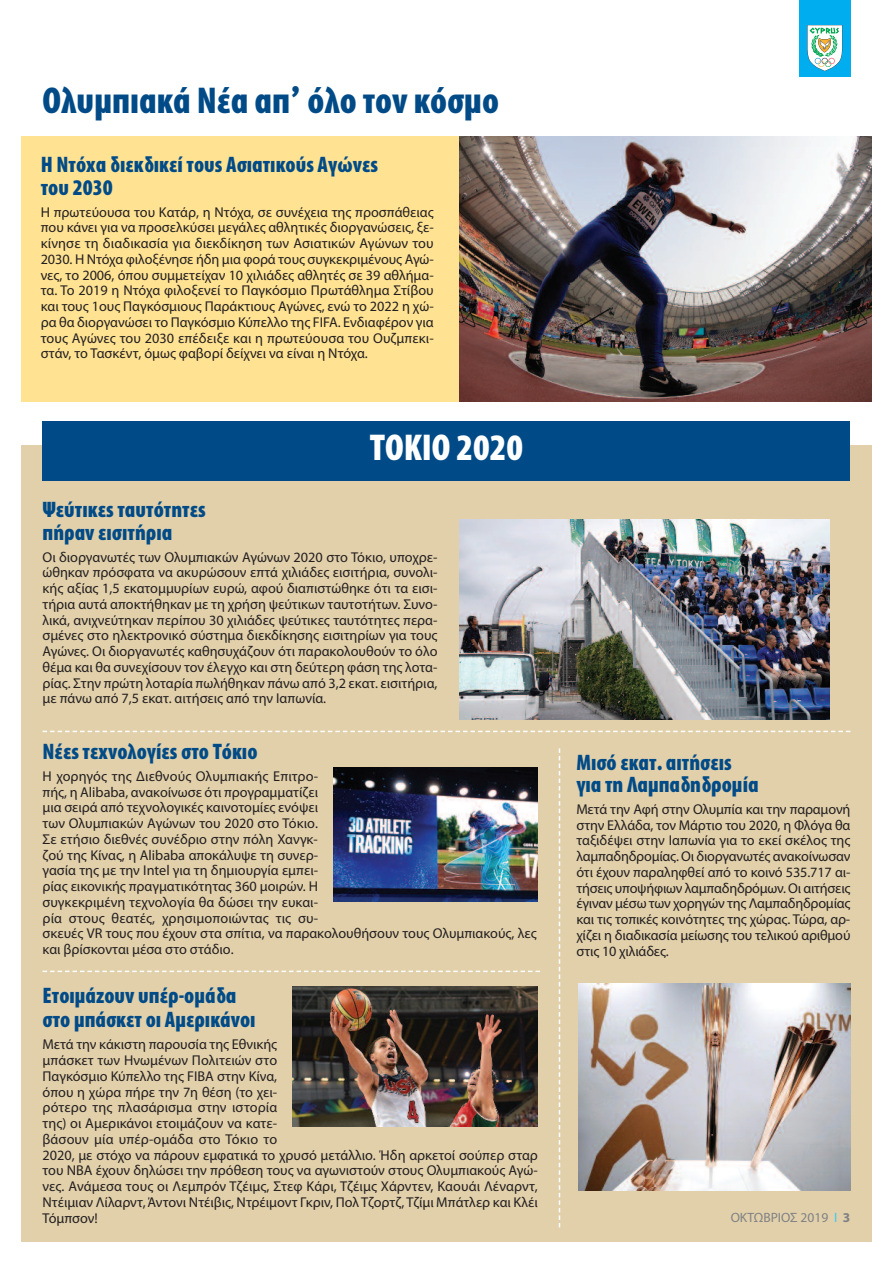
<style>
.page{position:relative;width:893px;height:1263px;background:#fff}
.page>*{position:absolute;margin:0;border:0;box-sizing:border-box;transform-origin:0 0}
.t1{font:700 37.5px "Myriad Condensed Greek";color:#004b87}
.t2{font:700 37.5px "Myriad Condensed Greek";color:#fff}
.t3{font:700 22.5px/22.2px "Myriad Condensed Greek";color:#004b87}
.t4{font:14.25px/15.8px "Myriad Pro";color:#231f20;text-align:justify}
.t5{font:13.5px "Myriad Pro";color:#808285}
.s1{font-family:"PF Transport"}
.s2{color:#40c7f4}
</style>
<div class="page">
<div style="left:21px;top:445px;width:851px;height:797px;background:#e1d0aa"></div>
<div style="left:21px;top:136px;width:851px;height:266px;background:#ffe292"></div>
<div style="left:799px;top:0;width:51px;height:77px;background:#00aeef"></div>
<svg style="left:807px;top:25px;width:35px;height:46px;background:#afd7cc"></svg>
<img style="left:459px;top:520px;width:370px;height:200px">
<img style="left:333px;top:768px;width:205px;height:133px">
<img style="left:578px;top:983px;width:272px;height:208px">
<img style="left:292px;top:986px;width:246px;height:141px">
<img style="left:459px;top:136px;width:413px;height:266px">
<svg style="left:559px;top:748px;width:1px;height:479px"></svg>
<svg style="left:43px;top:731px;width:807px;height:1px"></svg>
<svg style="left:43px;top:971px;width:497px;height:1px"></svg>
<div style="left:43px;top:421px;width:807px;height:60px;background:#004b87"></div>
<h1 class="t1" style="left:43px;top:82px;width:458px">Ολυµπιακά Νέα απ<span class="s1">’</span> όλο τον κόσµο</h1>
<h2 class="t3" style="left:41px;top:155px;width:339px">Η Ντόχα διεκδικεί τους Ασιατικούς Αγώνες του 2030</h2>
<p class="t4" style="left:41px;top:205px;width:395px">Η πρωτεύουσα του Κατάρ, η Ντόχα, σε συνέχεια της προσπάθειας που κάνει για να προσελκύσει μεγάλες αθλητικές διοργανώσεις, ξε&shy;κίνησε τη διαδικασία για διεκδίκηση των Ασιατικών Αγώνων του 2030. Η Ντόχα φιλοξένησε ήδη μια φορά τους συγκεκριμένους Αγώ&shy;νες, το 2006, όπου συμμετείχαν 10 χιλιάδες αθλητές σε 39 αθλήμα&shy;τα. Το 2019 η Ντόχα φιλοξενεί το Παγκόσμιο Πρωτάθλημα Στίβου και τους 1ους Παγκόσμιους Παράκτιους Αγώνες, ενώ το 2022 η χώ&shy;ρα θα διοργανώσει το Παγκόσμιο Κύπελλο της FIFA. Ενδιαφέρον για τους Αγώνες του 2030 επέδειξε και η πρωτεύουσα του Ουζμπεκι&shy;στάν, το Τασκέντ, όμως φαβορί δείχνει να είναι η Ντόχα.</p>
<h1 class="t2" style="left:370px;top:429px;width:155px">ΤΟΚΙΟ 2020</h1>
<h2 class="t3" style="left:43px;top:500px;width:165px">Ψεύτικες ταυτότητες πήραν εισιτήρια</h2>
<p class="t4" style="left:43px;top:550px;width:397px">Οι διοργανωτές των Ολυμπιακών Αγώνων 2020 στο Τόκιο, υποχρε&shy;ώθηκαν πρόσφατα να ακυρώσουν επτά χιλιάδες εισιτήρια, συνολι&shy;κής αξίας 1,5 εκατομμυρίων ευρώ, αφού διαπιστώθηκε ότι τα εισι&shy;τήρια αυτά αποκτήθηκαν με τη χρήση ψεύτικων ταυτοτήτων. Συνο&shy;λικά, ανιχνεύτηκαν περίπου 30 χιλιάδες ψεύτικες ταυτότητες περα&shy;σμένες στο ηλεκτρονικό σύστημα διεκδίκησης εισιτηρίων για τους Αγώνες. Οι διοργανωτές καθησυχάζουν ότι παρακολουθούν το όλο θέμα και θα συνεχίσουν τον έλεγχο και στη δεύτερη φάση της λοτα&shy;ρίας. Στην πρώτη λοταρία πωλήθηκαν πάνω από 3,2 εκατ. εισιτήρια, με πάνω από 7,5 εκατ. αιτήσεις από την Ιαπωνία.</p>
<h2 class="t3" style="left:43px;top:741px;width:216px">Νέες τεχνολογίες στο Τόκιο</h2>
<p class="t4" style="left:43px;top:769px;width:496px;text-align:left">Η χορηγός της Διεθνούς Ολυμπιακής Επιτρο-<br>πής, η Alibaba, ανακοίνωσε ότι προγραμματίζει<br>μια σειρά από τεχνολογικές καινοτομίες ενόψει<br>των Ολυμπιακών Αγώνων του 2020 στο Τόκιο.<br>Σε ετήσιο διεθνές συνέδριο στην πόλη Χανγκ-<br>ζού της Κίνας, η Alibaba αποκάλυψε τη συνερ-<br>γασία της με την Intel για τη δημιουργία εμπει-<br>ρίας εικονικής πραγματικότητας 360 μοιρών. Η<br>συγκεκριμένη τεχνολογία θα δώσει την ευκαι-<br>ρία στους θεατές, χρησιμοποιώντας τις συ-<br>σκευές VR τους που έχουν στα σπίτια, να παρακολουθήσουν τους Ολυμπιακούς, λες και βρίσκονται μέσα στο στάδιο.</p>
<h2 class="t3" style="left:43px;top:984px;width:215px;line-height:24.5px">Ετοιµάζουν υπέρ-οµάδα στο µπάσκετ οι Αµερικάνοι</h2>
<p class="t4" style="left:43px;top:1038px;width:497px;text-align:left">Μετά την κάκιστη παρουσία της Εθνικής<br>μπάσκετ των Ηνωμένων Πολιτειών στο<br>Παγκόσμιο Κύπελλο της FIBA στην Κίνα,<br>όπου η χώρα πήρε την 7η θέση (το χει-<br>ρότερο της πλασάρισμα στην ιστορία<br>της) οι Αμερικάνοι ετοιμάζουν να κατε-<br>βάσουν μία υπέρ-ομάδα στο Τόκιο το<br>2020, με στόχο να πάρουν εμφατικά το χρυσό μετάλλιο. Ήδη αρκετοί σούπερ σταρ του ΝΒΑ έχουν δηλώσει την πρόθεση τους να αγωνιστούν στους Ολυμπιακούς Αγώ&shy;νες. Ανάμεσα τους οι Λεμπρόν Τζέιμς, Στεφ Κάρι, Τζέιμς Χάρντεν, Καουάι Λέναρντ, Ντέιμιαν Λίλαρντ,Άντονι Ντέιβις, Ντρέιμοντ Γκριν, Πολ Τζορτζ, Τζίμι Μπάτλερ και Κλέι Τόμπσον!</p>
<h2 class="t3" style="left:576px;top:752px;width:184px">Μισό εκατ. αιτήσεις για τη Λαµπαδηδροµία</h2>
<p class="t4" style="left:576px;top:802px;width:276px">Μετά την Αφή στην Ολυμπία και την παραμονή στην Ελλάδα, τον Μάρτιο του 2020, η Φλόγα θα ταξιδέψει στην Ιαπωνία για το εκεί σκέλος της λαμπαδηδρομίας. Οι διοργανωτές ανακοίνωσαν ότι έχουν παραληφθεί από το κοινό 535.717 αι&shy;τήσεις υποψήφιων λαμπαδηδρόμων. Οι αιτήσεις έγιναν μέσω των χορηγών της Λαμπαδηδρομίας και τις τοπικές κοινότητες της χώρας. Τώρα, αρ&shy;χίζει η διαδικασία μείωσης του τελικού αριθμού στις 10 χιλιάδες.</p>
<p class="t5" style="left:731px;top:1212px;width:108px">ΟΚΤΩΒΡΙΟΣ 2019 <span class="s2">I</span></p>
</div>
